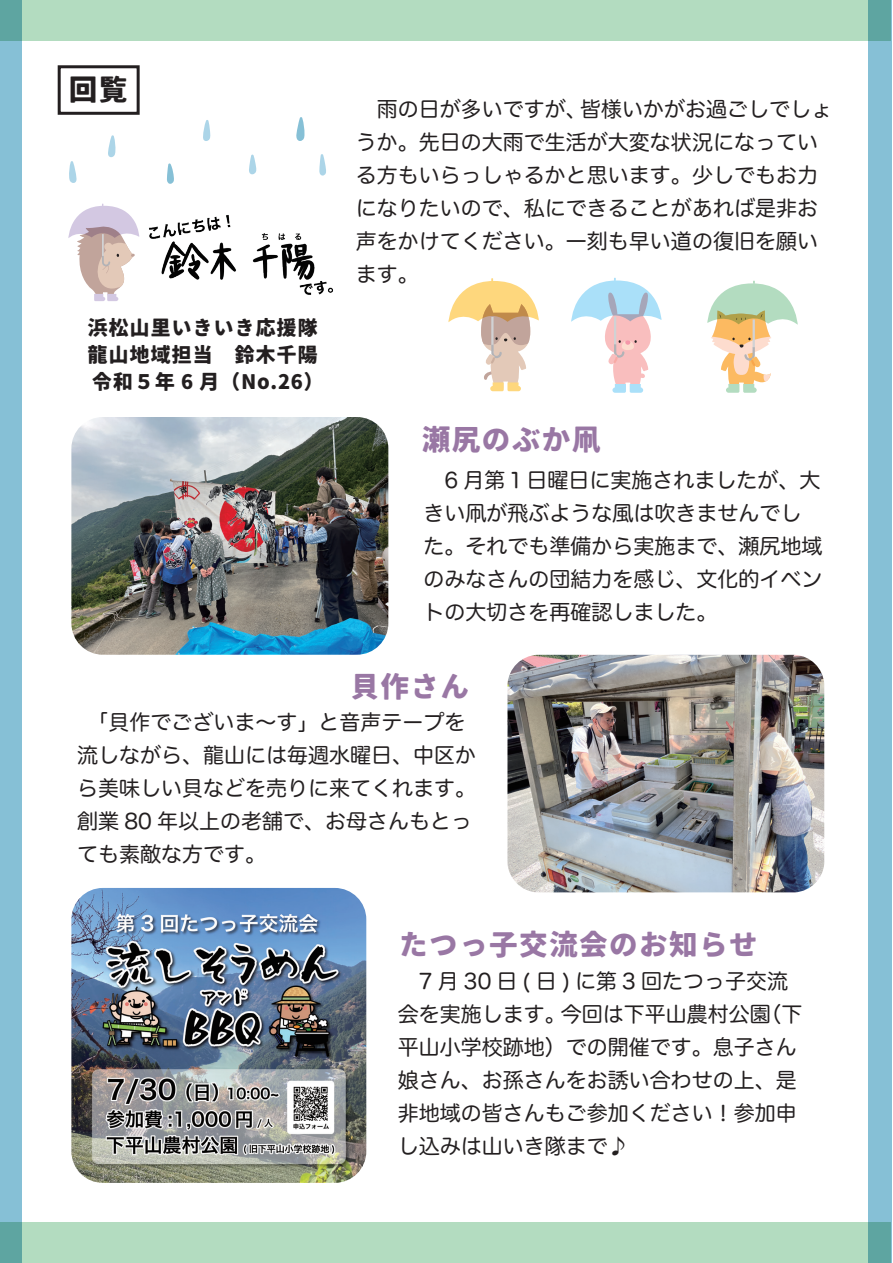
<style>
.page{position:relative;width:893px;height:1263px;background:#fff}
.page>*{position:absolute;margin:0;border:0;box-sizing:border-box;transform-origin:0 0}
.t1{font:30px "MOBO";color:#9977a4}
.t2{font:30px "MOBO";color:#231f20}
.t3{font:21px/33px "Hira Maru Pro W4";color:#231f20}
.t4{font:21px/27px "MOBO";color:#231f20}
</style>
<div class="page">
<div style="left:0;top:0;width:22px;height:1263px;background:#86c0d6"></div>
<div style="left:868px;top:0;width:23px;height:1263px;background:#86c0d6"></div>
<div style="left:0;top:1223px;width:891px;height:40px;background:#b3dcc0"></div>
<div style="left:0;top:0;width:891px;height:40px;background:#b3dcc0"></div>
<div style="left:58px;top:65px;width:82px;height:50px;background:#fff;border:3px solid #231f20"></div>
<img style="left:139px;top:215px;width:194px;height:80px">
<svg style="left:68px;top:204px;width:71px;height:97px"></svg>
<svg style="left:69px;top:161px;width:8px;height:22px"></svg>
<svg style="left:108px;top:135px;width:8px;height:22px"></svg>
<svg style="left:167px;top:163px;width:7px;height:21px"></svg>
<svg style="left:203px;top:120px;width:7px;height:21px"></svg>
<svg style="left:249px;top:155px;width:8px;height:19px"></svg>
<svg style="left:296px;top:117px;width:8px;height:24px"></svg>
<svg style="left:319px;top:154px;width:7px;height:22px"></svg>
<svg style="left:707px;top:281px;width:91px;height:112px"></svg>
<svg style="left:571px;top:278px;width:90px;height:115px"></svg>
<svg style="left:448px;top:278px;width:91px;height:113px"></svg>
<img style="left:71px;top:417px;width:317px;height:238px">
<img style="left:507px;top:655px;width:317px;height:237px">
<img style="left:71px;top:888px;width:295px;height:295px">
<h1 class="t2" style="left:68px;top:72px;width:62px">回覧</h1>
<p class="t4" style="left:87px;top:314px;width:239px">浜松山里いきいき応援隊龍山地域担当　鈴木千陽令和５年 6 月（No.26）</p>
<p class="t3" style="left:356px;top:91px;width:478px">　雨の日が多いですが、皆様いかがお過ごしでしょうか。先日の大雨で生活が大変な状況になっている方もいらっしゃるかと思います。少しでもお力になりたいので、私にできることがあれば是非お声をかけてください。一刻も早い道の復旧を願います。</p>
<h1 class="t1" style="left:421px;top:422px;width:181px">瀬尻のぶか凧</h1>
<p class="t3" style="left:423px;top:463px;width:401px">　6 月第１日曜日に実施されましたが、大きい凧が飛ぶような風は吹きませんでした。それでも準備から実施まで、瀬尻地域のみなさんの団結力を感じ、文化的イベントの大切さを再確認しました。</p>
<h1 class="t1" style="left:350px;top:669px;width:121px">貝作さん</h1>
<p class="t3" style="left:77px;top:704px;width:400px">　「貝作でございま～す」と音声テープを流しながら、龍山には毎週水曜日、中区から美味しい貝などを売りに来てくれます。創業 80 年以上の老舗で、お母さんもとっても素敵な方です。</p>
<h1 class="t1" style="left:399px;top:927px;width:361px">たつっ子交流会のお知らせ</h1>
<p class="t3" style="left:398px;top:963px;width:406px">　7 月 30 日 ( 日 ) に第 3 回たつっ子交流会を実施します。今回は下平山農村公園（下平山小学校跡地）での開催です。息子さん娘さん、お孫さんをお誘い合わせの上、是非地域の皆さんもご参加ください！参加申し込みは山いき隊まで♪</p>
</div>
